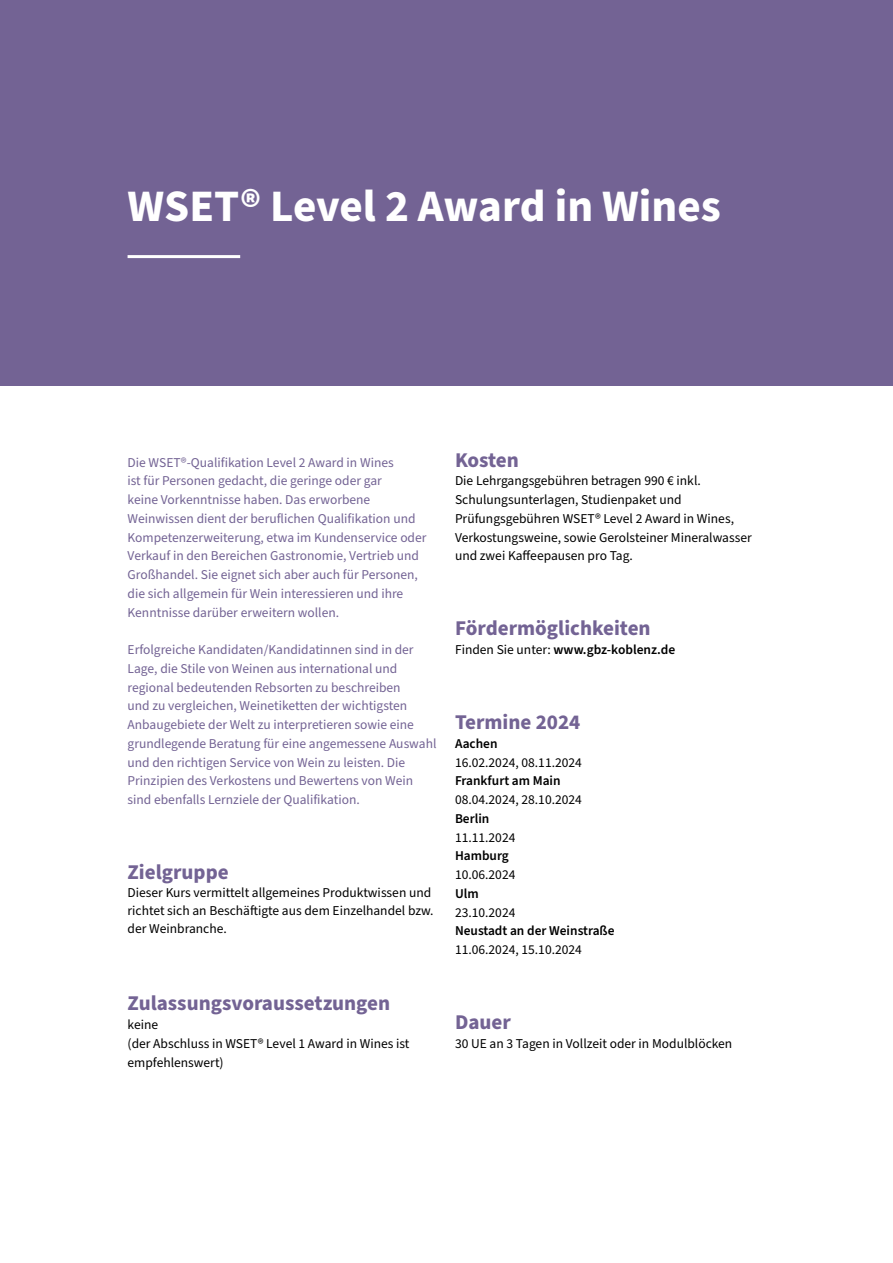
<style>
.page{position:relative;width:893px;height:1263px;background:#fff}
.page>*{position:absolute;margin:0;border:0;box-sizing:border-box;transform-origin:0 0}
.t1{font:700 45px "Source Sans Pro";color:#fff}
.t2{font:700 21px "Source Sans Pro";color:#736394}
.t3{font:13.5px/18.8px "Source Sans Pro";color:#736394}
.t4{font:13.5px/18.8px "Source Sans Pro";color:#000}
.t5{font:600 13.5px "Source Sans Pro";color:#000}
.s1{font-weight:400}
</style>
<div class="page">
<div style="left:0;top:0;width:893px;height:386px;background:#736394"></div>
<hr style="left:128px;top:255px;width:112px;height:3px;background:#fff">
<h1 class="t1" style="left:128px;top:175px;width:595px">WSET® Level 2 Award in Wines</h1>
<p class="t3" style="left:128px;top:453px;width:300px">Die WSET®-Qualifikation Level 2 Award in Wines<br>ist für Personen gedacht, die geringe oder gar<br>keine Vorkenntnisse haben. Das erworbene Weinwissen dient der beruflichen Qualifikation und Kompetenzerweiterung, etwa im Kundenservice oder Verkauf in den Bereichen Gastronomie, Vertrieb und Großhandel. Sie eignet sich aber auch für Personen, die sich allgemein für Wein interessieren und ihre Kenntnisse darüber erweitern wollen.</p>
<p class="t3" style="left:128px;top:641px;width:310px">Erfolgreiche Kandidaten/Kandidatinnen sind in der Lage, die Stile von Weinen aus international und regional bedeutenden Rebsorten zu beschreiben<br>und zu vergleichen, Weinetiketten der wichtigsten Anbaugebiete der Welt zu interpretieren sowie eine grundlegende Beratung für eine angemessene Auswahl und den richtigen Service von Wein zu leisten. Die Prinzipien des Verkostens und Bewertens von Wein sind ebenfalls Lernziele der Qualifikation.</p>
<h2 class="t2" style="left:128px;top:858px;width:103px">Zielgruppe</h2>
<p class="t4" style="left:128px;top:884px;width:308px;line-height:18px">Dieser Kurs vermittelt allgemeines Produktwissen und richtet sich an Beschäftigte aus dem Einzelhandel bzw. der Weinbranche.</p>
<h2 class="t2" style="left:128px;top:989px;width:264px">Zulassungsvoraussetzungen</h2>
<p class="t4" style="left:128px;top:1016px;width:283px">keine<br>(der Abschluss in WSET® Level 1 Award in Wines ist empfehlenswert)</p>
<h2 class="t2" style="left:455px;top:445px;width:65px">Kosten</h2>
<p class="t4" style="left:455px;top:472px;width:298px">Die Lehrgangsgebühren betragen 990 € inkl.<br>Schulungsunterlagen, Studienpaket und Prüfungsgebühren WSET® Level 2 Award in Wines, Verkostungsweine, sowie Gerolsteiner Mineralwasser und zwei Kaffeepausen pro Tag.</p>
<h2 class="t2" style="left:455px;top:614px;width:197px">Fördermöglichkeiten</h2>
<p class="t5" style="left:455px;top:641px;width:222px"><span class="s1">Finden Sie unter:</span> www.gbz-koblenz.de</p>
<h2 class="t2" style="left:455px;top:708px;width:127px">Termine 2024</h2>
<p class="t5" style="left:455px;top:734px;width:44px">Aachen</p>
<p class="t4" style="left:455px;top:753px;width:128px">16.02.2024, 08.11.2024</p>
<p class="t5" style="left:455px;top:772px;width:107px">Frankfurt am Main</p>
<p class="t4" style="left:455px;top:791px;width:128px">08.04.2024, 28.10.2024</p>
<p class="t5" style="left:455px;top:809px;width:36px">Berlin</p>
<p class="t4" style="left:455px;top:828px;width:62px">11.11.2024</p>
<p class="t5" style="left:455px;top:847px;width:55px">Hamburg</p>
<p class="t4" style="left:455px;top:866px;width:62px">10.06.2024</p>
<p class="t5" style="left:455px;top:884px;width:25px">Ulm</p>
<p class="t4" style="left:455px;top:903px;width:62px">23.10.2024</p>
<p class="t5" style="left:455px;top:922px;width:161px">Neustadt an der Weinstraße</p>
<p class="t4" style="left:455px;top:941px;width:128px">11.06.2024, 15.10.2024</p>
<h2 class="t2" style="left:455px;top:1008px;width:57px">Dauer</h2>
<p class="t4" style="left:455px;top:1034px;width:279px">30 UE an 3 Tagen in Vollzeit oder in Modulblöcken</p>
</div>
